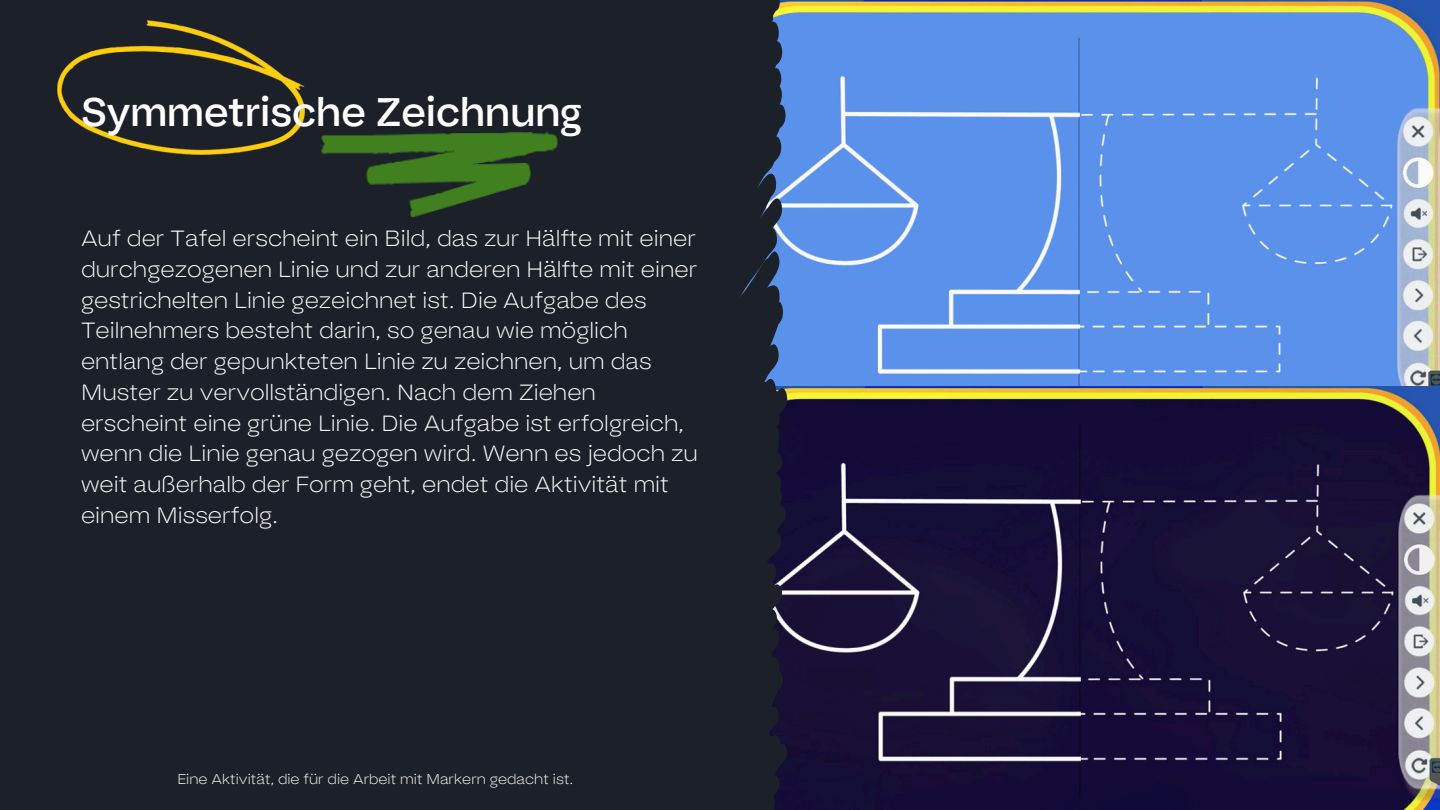
<style>
.page{position:relative;width:1440px;height:810px;background:#1c2028}
.page>*{position:absolute;margin:0;border:0;box-sizing:border-box;transform-origin:0 0}
.t1{font:39.8px "Bauziet Norm Medium";color:#fff}
.t2{font:300 expanded 22px/30.8px "Bauziet";color:#fff}
.t3{font:300 expanded 14px "Bauziet";color:#fff}
</style>
<div class="page">
<img style="left:787px;top:0;width:653px;height:387px">
<img style="left:787px;top:387px;width:653px;height:423px">
<svg style="left:780px;top:0;width:7px;height:810px;background:#3e5184"></svg>
<svg style="left:481px;top:0;width:299px;height:810px"></svg>
<img style="left:58px;top:21px;width:247px;height:133px">
<img style="left:321px;top:133px;width:236px;height:85px">
<p class="t1" style="left:81px;top:86px;width:502px">Symmetrische Zeichnung</p>
<p class="t2" style="left:81px;top:222px;width:618px">Auf der Tafel erscheint ein Bild, das zur Hälfte mit einer durchgezogenen Linie und zur anderen Hälfte mit einer gestrichelten Linie gezeichnet ist. Die Aufgabe des Teilnehmers besteht darin, so genau wie möglich entlang der gepunkteten Linie zu zeichnen, um das Muster zu vervollständigen. Nach dem Ziehen erscheint eine grüne Linie. Die Aufgabe ist erfolgreich, wenn die Linie genau gezogen wird. Wenn es jedoch zu weit außerhalb der Form geht, endet die Aktivität mit einem Misserfolg.</p>
<h1 class="t3" style="left:177px;top:770px;width:398px">Eine Aktivität, die für die Arbeit mit Markern gedacht ist.</h1>
</div>
